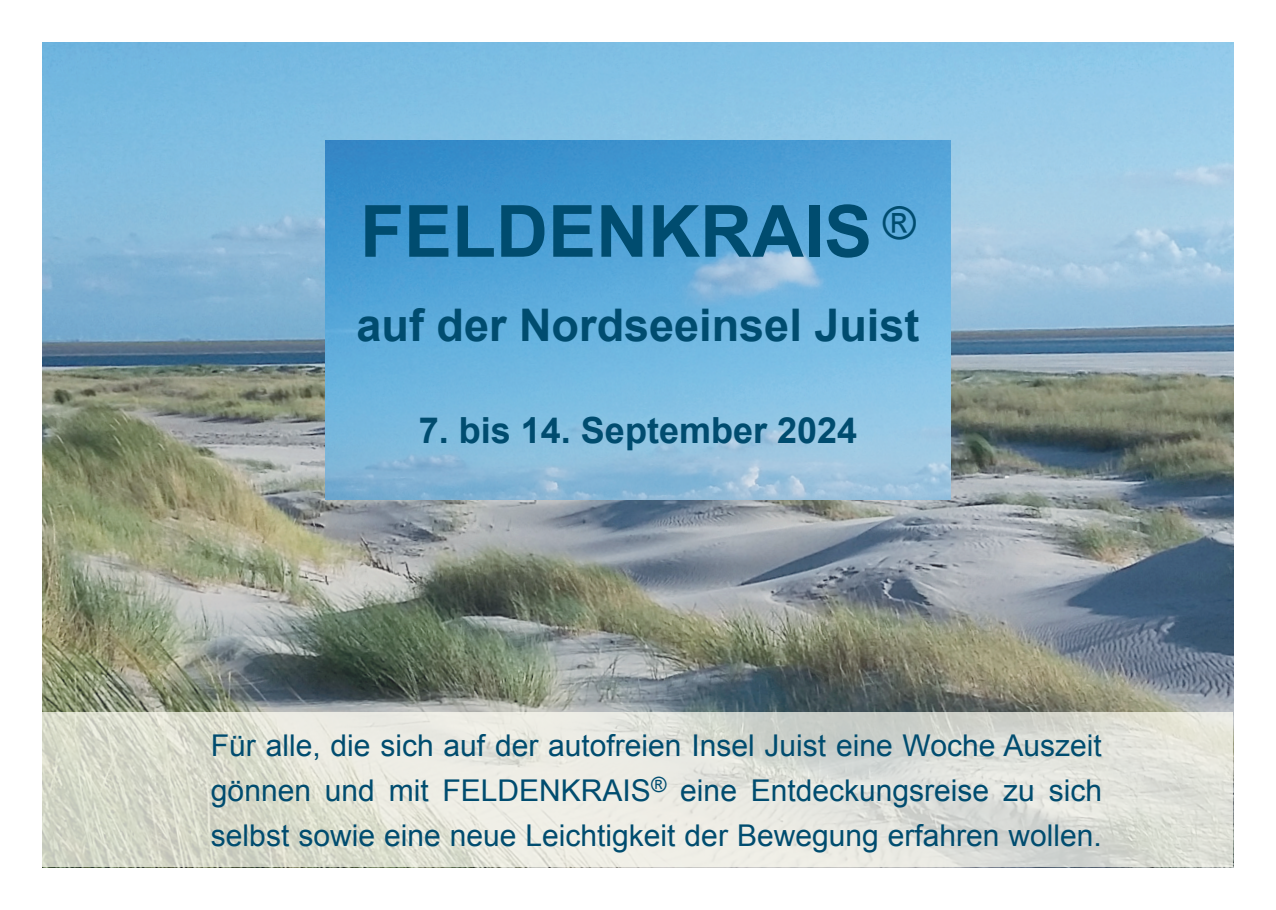
<style>
.page{position:relative;width:1276px;height:910px;background:#fff}
.page>*{position:absolute;margin:0;border:0;box-sizing:border-box;transform-origin:0 0}
.t1{font:700 72px "Arial";color:#004c6f}
.t2{font:700 45px "Arial";color:#004c6f}
.t3{font:700 36px "Arial";color:#004c6f}
.t4{font:30px/45px "Arial";color:#004c6f;text-align:justify}
</style>
<div class="page">
<img style="left:43px;top:43px;width:1190px;height:669px">
<img style="left:326px;top:141px;width:624px;height:358px">
<svg style="left:43px;top:712px;width:1190px;height:155px;background:#dfe0d7"></svg>
<p class="t1" style="left:360px;top:184px;width:557px">FELDENKRAIS <sup>®</sup></p>
<p class="t2" style="left:356px;top:295px;width:564px">auf der Nordseeinsel Juist</p>
<p class="t3" style="left:419px;top:406px;width:440px">7. bis 14. September 2024</p>
<p class="t4" style="left:211px;top:723px;width:892px">Für alle, die sich auf der autofreien Insel Juist eine Woche Auszeit gönnen und mit FELDENKRAIS<sup>®</sup> eine Entdeckungsreise zu sich selbst sowie eine neue Leichtigkeit der Bewegung erfahren wollen.</p>
</div>
